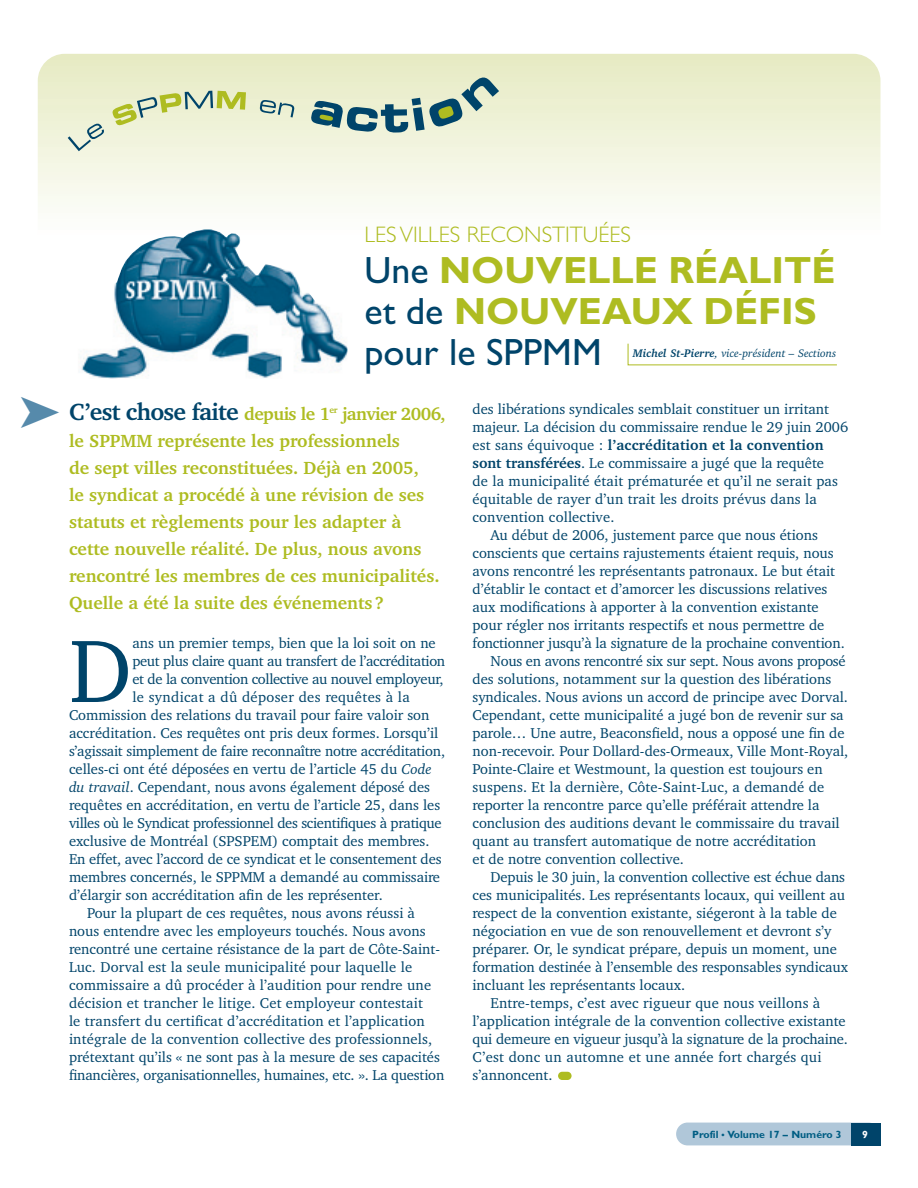
<style>
.page{position:relative;width:918px;height:1188px;background:#fff}
.page>*{position:absolute;margin:0;border:0;box-sizing:border-box;transform-origin:0 0}
.t1{font:90.75px "Charter IT Cby BT";color:#00446a}
.t2{font:700 37.95px/41.1px "Gill Sans";color:#aebc21}
.t3{font:300 22.5px "Gill Sans";color:#aebc21}
.t4{font:700 18px/27px "Charter IT Cby BT";color:#aebc21}
.t5{font:14.7px "Charter IT Cby BT";color:#00446a}
.t6{font:14.7px "Charter IT Cby BT";letter-spacing:-.02em;color:#00446a}
.t7{font:700 14.7px "Charter IT Cby BT";letter-spacing:.01em;color:#00446a}
.t8{font:14.7px "Charter IT Cby BT";letter-spacing:.02em;color:#00446a}
.t9{font:italic 11.25px "Charter IT Cby BT";color:#00446a}
.t10{font:700 10.5px "Gill Sans";color:#005d83}
.t11{font:700 10.5px "Gill Sans";color:#fff}
.s1{font-weight:400;color:#00446a}
.s2{font-weight:700}
.s3{font-size:24px;color:#00446a}
.s4{font-style:italic}
.s5{font-weight:400}
.s6{font-size:9px}
</style>
<div class="page">
<div style="left:676px;top:1123px;width:204px;height:22px;background:#b0c7d9;border-radius:11px"></div>
<div style="left:851px;top:1123px;width:29px;height:22px;background:#00446a"></div>
<svg style="left:38px;top:54px;width:842px;height:176px"></svg>
<svg style="left:68px;top:123px;width:37px;height:28px"></svg>
<svg style="left:112px;top:91px;width:134px;height:35px"></svg>
<svg style="left:259px;top:100px;width:36px;height:17px"></svg>
<svg style="left:310px;top:74px;width:189px;height:59px"></svg>
<div style="left:558px;top:1072px;width:14px;height:8px;background:#aebc21;border-radius:4px"></div>
<svg style="left:628px;top:343px;width:209px;height:22px"></svg>
<img style="left:81px;top:230px;width:266px;height:148px">
<h3 class="t3" style="left:364px;top:227px;width:268px">LES VILLES RECONSTITUÉES</h3>
<h2 class="t2" style="left:364px;top:254px;width:472px"><span class="s1">Une</span> NOUVELLE RÉALITÉ <span class="s1">et de</span> NOUVEAUX DÉFIS <span class="s1">pour le SPPMM</span></h2>
<p class="t9" style="left:633px;top:349px;width:205px"><span class="s2">Michel St-Pierre</span>, vice-président – Sections</p>
<p class="t4" style="left:69px;top:402px;width:378px"><span class="s3">C’est chose faite</span> depuis le 1<sup>er</sup> janvier 2006, le SPPMM représente les professionnels<br>de sept villes reconstituées. Déjà en 2005,<br>le syndicat a procédé à une révision de ses statuts et règlements pour les adapter à cette nouvelle réalité. De plus, nous avons rencontré les membres de ces municipalités.<br>Quelle a été la suite des événements?</p>
<h1 class="t1" style="left:69px;top:637px;width:64px">D</h1>
<p class="t5" style="left:132px;top:637px;width:305px">ans un premier temps, bien que la loi soit on ne</p>
<p class="t6" style="left:132px;top:655px;width:314px">peut plus claire quant au transfert de l’accréditation</p>
<p class="t6" style="left:132px;top:673px;width:313px">et de la convention collective au nouvel employeur,</p>
<p class="t8" style="left:132px;top:691px;width:279px">le syndicat a dû déposer des requêtes à la</p>
<p class="t5" style="left:69px;top:709px;width:362px">Commission des relations du travail pour faire valoir son</p>
<p class="t5" style="left:69px;top:727px;width:371px">accréditation. Ces requêtes ont pris deux formes. Lorsqu’il</p>
<p class="t5" style="left:69px;top:745px;width:378px">s’agissait simplement de faire reconnaître notre accréditation,</p>
<p class="t5" style="left:69px;top:763px;width:364px">celles-ci ont été déposées en vertu de l’article 45 du <span class="s4">Code</span></p>
<p class="t5" style="left:69px;top:782px;width:363px"><span class="s4">du travail</span>. Cependant, nous avons également déposé des</p>
<p class="t5" style="left:69px;top:800px;width:373px">requêtes en accréditation, en vertu de l’article 25, dans les</p>
<p class="t6" style="left:69px;top:818px;width:374px">villes où le Syndicat professionnel des scientifiques à pratique</p>
<p class="t5" style="left:69px;top:836px;width:362px">exclusive de Montréal (SPSPEM) comptait des membres.</p>
<p class="t5" style="left:69px;top:854px;width:374px">En effet, avec l’accord de ce syndicat et le consentement des</p>
<p class="t5" style="left:69px;top:872px;width:373px">membres concernés, le SPPMM a demandé au commissaire</p>
<p class="t5" style="left:69px;top:890px;width:315px">d’élargir son accréditation afin de les représenter.</p>
<p class="t5" style="left:87px;top:908px;width:329px">Pour la plupart de ces requêtes, nous avons réussi à</p>
<p class="t5" style="left:69px;top:926px;width:358px">nous entendre avec les employeurs touchés. Nous avons</p>
<p class="t5" style="left:69px;top:944px;width:373px">rencontré une certaine résistance de la part de Côte-Saint-</p>
<p class="t5" style="left:69px;top:962px;width:345px">Luc. Dorval est la seule municipalité pour laquelle le</p>
<p class="t5" style="left:69px;top:980px;width:364px">commissaire a dû procéder à l’audition pour rendre une</p>
<p class="t5" style="left:69px;top:998px;width:355px">décision et trancher le litige. Cet employeur contestait</p>
<p class="t5" style="left:69px;top:1016px;width:357px">le transfert du certificat d’accréditation et l’application</p>
<p class="t5" style="left:69px;top:1034px;width:365px">intégrale de la convention collective des professionnels,</p>
<p class="t5" style="left:69px;top:1052px;width:372px">prétextant qu’ils « ne sont pas à la mesure de ses capacités</p>
<p class="t5" style="left:69px;top:1070px;width:377px">financières, organisationnelles, humaines, etc. ». La question</p>
<p class="t5" style="left:473px;top:404px;width:358px">des libérations syndicales semblait constituer un irritant</p>
<p class="t5" style="left:473px;top:422px;width:377px">majeur. La décision du commissaire rendue le 29 juin 2006</p>
<p class="t7" style="left:473px;top:440px;width:353px"><span class="s5">est sans équivoque :</span> l’accréditation et la convention</p>
<p class="t5" style="left:473px;top:458px;width:353px"><span class="s2">sont transférées</span>. Le commissaire a jugé que la requête</p>
<p class="t5" style="left:473px;top:476px;width:367px">de la municipalité était prématurée et qu’il ne serait pas</p>
<p class="t5" style="left:473px;top:494px;width:346px">équitable de rayer d’un trait les droits prévus dans la</p>
<p class="t5" style="left:473px;top:512px;width:143px">convention collective.</p>
<p class="t5" style="left:491px;top:530px;width:329px">Au début de 2006, justement parce que nous étions</p>
<p class="t5" style="left:473px;top:548px;width:363px">conscients que certains rajustements étaient requis, nous</p>
<p class="t5" style="left:473px;top:566px;width:364px">avons rencontré les représentants patronaux. Le but était</p>
<p class="t5" style="left:473px;top:584px;width:356px">d’établir le contact et d’amorcer les discussions relatives</p>
<p class="t5" style="left:473px;top:602px;width:348px">aux modifications à apporter à la convention existante</p>
<p class="t5" style="left:473px;top:620px;width:353px">pour régler nos irritants respectifs et nous permettre de</p>
<p class="t5" style="left:473px;top:638px;width:374px">fonctionner jusqu’à la signature de la prochaine convention.</p>
<p class="t5" style="left:491px;top:656px;width:357px">Nous en avons rencontré six sur sept. Nous avons proposé</p>
<p class="t5" style="left:473px;top:674px;width:360px">des solutions, notamment sur la question des libérations</p>
<p class="t5" style="left:473px;top:692px;width:377px">syndicales. Nous avions un accord de principe avec Dorval.</p>
<p class="t5" style="left:473px;top:710px;width:373px">Cependant, cette municipalité a jugé bon de revenir sur sa</p>
<p class="t5" style="left:473px;top:728px;width:374px">parole… Une autre, Beaconsfield, nous a opposé une fin de</p>
<p class="t5" style="left:473px;top:746px;width:377px">non-recevoir. Pour Dollard-des-Ormeaux, Ville Mont-Royal,</p>
<p class="t5" style="left:473px;top:764px;width:352px">Pointe-Claire et Westmount, la question est toujours en</p>
<p class="t5" style="left:473px;top:782px;width:353px">suspens. Et la dernière, Côte-Saint-Luc, a demandé de</p>
<p class="t5" style="left:473px;top:800px;width:349px">reporter la rencontre parce qu’elle préférait attendre la</p>
<p class="t5" style="left:473px;top:818px;width:369px">conclusion des auditions devant le commissaire du travail</p>
<p class="t5" style="left:473px;top:836px;width:345px">quant au transfert automatique de notre accréditation</p>
<p class="t5" style="left:473px;top:854px;width:213px">et de notre convention collective.</p>
<p class="t5" style="left:491px;top:872px;width:356px">Depuis le 30 juin, la convention collective est échue dans</p>
<p class="t5" style="left:473px;top:890px;width:374px">ces municipalités. Les représentants locaux, qui veillent au</p>
<p class="t5" style="left:473px;top:908px;width:366px">respect de la convention existante, siégeront à la table de</p>
<p class="t5" style="left:473px;top:926px;width:360px">négociation en vue de son renouvellement et devront s’y</p>
<p class="t5" style="left:473px;top:944px;width:366px">préparer. Or, le syndicat prépare, depuis un moment, une</p>
<p class="t5" style="left:473px;top:962px;width:377px">formation destinée à l’ensemble des responsables syndicaux</p>
<p class="t5" style="left:473px;top:980px;width:214px">incluant les représentants locaux.</p>
<p class="t5" style="left:491px;top:998px;width:331px">Entre-temps, c’est avec rigueur que nous veillons à</p>
<p class="t5" style="left:473px;top:1016px;width:375px">l’application intégrale de la convention collective existante</p>
<p class="t5" style="left:473px;top:1034px;width:377px">qui demeure en vigueur jusqu’à la signature de la prochaine.</p>
<p class="t5" style="left:473px;top:1052px;width:351px">C’est donc un automne et une année fort chargés qui</p>
<p class="t5" style="left:473px;top:1070px;width:82px">s’annoncent.</p>
<p class="t10" style="left:692px;top:1131px;width:151px">Profil <span class="s6">•</span> Volume 17 – Numéro 3</p>
<p class="t11" style="left:862px;top:1131px;width:7px">9</p>
</div>
